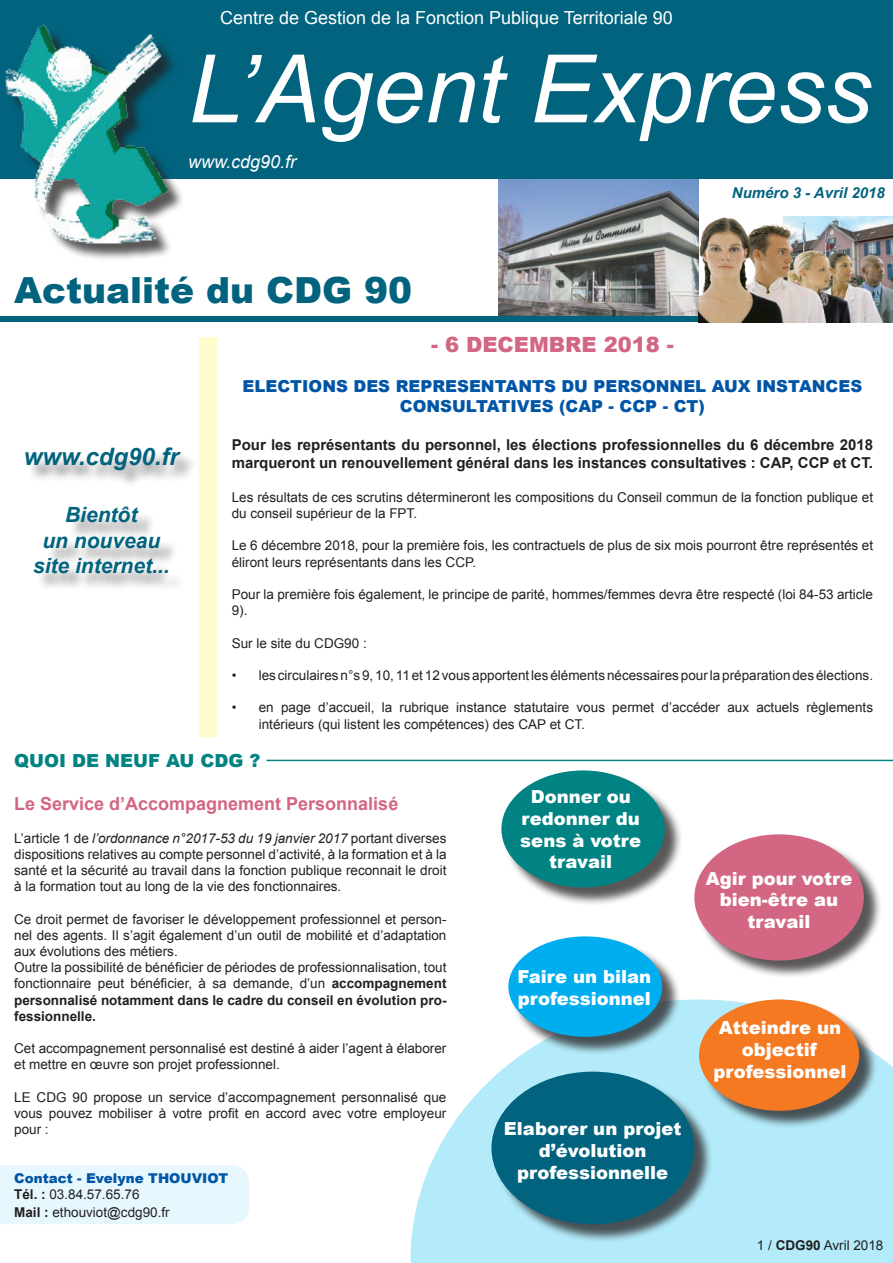
<style>
.page{position:relative;width:893px;height:1263px;background:#fff}
.page>*{position:absolute;margin:0;border:0;box-sizing:border-box;transform-origin:0 0}
.t1{font:italic 94.5px "Arial";color:#fff}
.t2{font:900 36px "Arial";color:#01637e}
.t3{font:italic 700 24px "Arial";color:#01637e}
.t4{font:italic 700 21px/25.2px "Arial";color:#01637e;text-align:center}
.t5{font:900 21px "Arial";color:#d36682}
.t6{font:900 18px/21.6px "Arial";color:#fff;text-align:center}
.t7{font:18px "Arial";color:#fff}
.t8{font:700 18px "Arial";color:#d36682}
.t9{font:900 18px "Arial";color:#008382}
.t10{font:italic 18px "Arial";color:#fff}
.t11{font:900 16.5px/19.8px "Arial";color:#0155a7;text-align:center}
.t12{font:700 15px/18px "Arial";color:#231f20}
.t13{font:italic 700 15px "Arial";color:#01637e}
.t14{font:13.5px/16.2px "Arial";color:#231f20}
.t15{font:900 13.5px/16.2px "Arial";color:#0155a7}
.s1{font-style:italic}
.s2{font-weight:700}
.s3{font-weight:700;color:#231f20}
.s4{font-weight:400;color:#231f20}
</style>
<div class="page">
<div style="left:200px;top:337px;width:17px;height:400px;background:#fffccd"></div>
<svg style="left:411px;top:999px;width:482px;height:264px;fill:#b3ebfa"></svg>
<div style="left:0;top:1165px;width:249px;height:59px;background:#e6f8fd"></div>
<div style="left:701px;top:1002px;width:177px;height:127px;background:#231f20;opacity:.75"></div>
<div style="left:699px;top:999px;width:160px;height:112px;background:#f47921;border-radius:50%"></div>
<div style="left:494px;top:1074px;width:219px;height:169px;background:#231f20;opacity:.75"></div>
<div style="left:491px;top:1071px;width:203px;height:153px;background:#01637e;border-radius:50%"></div>
<div style="left:511px;top:939px;width:170px;height:116px;background:#231f20;opacity:.75"></div>
<div style="left:508px;top:936px;width:154px;height:101px;background:#00aeef;border-radius:50%"></div>
<div style="left:697px;top:836px;width:185px;height:143px;background:#231f20;opacity:.75"></div>
<div style="left:694px;top:834px;width:170px;height:126px;background:#d36682;border-radius:50%"></div>
<div style="left:504px;top:773px;width:179px;height:133px;background:#231f20;opacity:.75"></div>
<div style="left:501px;top:770px;width:164px;height:117px;background:#008382;border-radius:50%"></div>
<img style="left:499px;top:178px;width:199px;height:139px">
<div style="left:0;top:317px;width:893px;height:5px;background:#01637e"></div>
<div style="left:0;top:0;width:893px;height:178px;background:#01637e"></div>
<div style="left:0;top:0;width:190px;height:261px;background:#231f20;opacity:.75"></div>
<img style="left:0;top:0;width:173px;height:261px">
<img style="left:698px;top:217px;width:195px;height:105px">
<hr style="left:266px;top:760px;width:627px;height:1px;background:#008382">
<div style="left:28px;top:450px;width:170px;height:141px;background:#231f20;opacity:.45"></div>
<h3 class="t7" style="left:220px;top:6px;width:454px">Centre de Gestion de la Fonction Publique Territoriale 90</h3>
<h1 class="t1" style="left:189px;top:28px;width:684px">L’Agent Express</h1>
<h3 class="t10" style="left:188px;top:150px;width:110px">www.cdg90.fr</h3>
<p class="t13" style="left:732px;top:183px;width:154px">Numéro 3 - Avril 2018</p>
<h2 class="t2" style="left:14px;top:264px;width:400px">Actualité du CDG 90</h2>
<h3 class="t3" style="left:24px;top:441px;width:157px">www.cdg90.fr</h3>
<h3 class="t4" style="left:33px;top:503px;width:138px">Bientôt<br>un nouveau site internet...</h3>
<h3 class="t5" style="left:431px;top:330px;width:244px">- 6 DECEMBRE 2018 -</h3>
<p class="t11" style="left:243px;top:376px;width:621px">ELECTIONS DES REPRESENTANTS DU PERSONNEL AUX INSTANCES<br>CONSULTATIVES (CAP - CCP - CT)</p>
<p class="t12" style="left:232px;top:436px;width:643px">Pour les représentants du personnel, les élections professionnelles du 6 décembre 2018 marqueront un renouvellement général dans les instances consultatives : CAP, CCP et CT.</p>
<p class="t14" style="left:232px;top:489px;width:643px">Les résultats de ces scrutins détermineront les compositions du Conseil commun de la fonction publique et du conseil supérieur de la FPT.</p>
<p class="t14" style="left:232px;top:538px;width:643px">Le 6 décembre 2018, pour la première fois, les contractuels de plus de six mois pourront être représentés et éliront leurs représentants dans les CCP.</p>
<p class="t14" style="left:232px;top:586px;width:643px">Pour la première fois également, le principe de parité, hommes/femmes devra être respecté (loi 84-53 article<br>9).</p>
<p class="t14" style="left:232px;top:635px;width:137px">Sur le site du CDG90 :</p>
<p class="t14" style="left:232px;top:667px;width:643px">• les circulaires n°s 9, 10, 11 et 12 vous apportent les éléments nécessaires pour la préparation des élections.</p>
<p class="t14" style="left:259px;top:700px;width:616px;text-indent:-27px">• en page d’accueil, la rubrique instance statutaire vous permet d’accéder aux actuels règlements intérieurs (qui listent les compétences) des CAP et CT.</p>
<h3 class="t9" style="left:14px;top:747px;width:248px">QUOI DE NEUF AU CDG ?</h3>
<h3 class="t8" style="left:14px;top:792px;width:386px">Le Service d’Accompagnement Personnalisé</h3>
<p class="t14" style="left:14px;top:830px;width:434px;text-align:justify">L’article 1 de <span class="s1">l’ordonnance n°2017-53 du 19 janvier 2017</span> portant diverses dispositions relatives au compte personnel d’activité, à la formation et à la santé et la sécurité au travail dans la fonction publique reconnait le droit à la formation tout au long de la vie des fonctionnaires.</p>
<p class="t14" style="left:14px;top:911px;width:434px">Ce droit permet de favoriser le développement professionnel et person&shy;nel des agents. Il s’agit également d’un outil de mobilité et d’adaptation aux évolutions des métiers.<br>Outre la possibilité de bénéficier de périodes de professionnalisation, tout fonctionnaire peut bénéficier, à sa demande, d’un <span class="s2">accompagnement personnalisé notamment dans le cadre du conseil en évolution pro&shy;fessionnelle.</span></p>
<p class="t14" style="left:14px;top:1040px;width:434px">Cet accompagnement personnalisé est destiné à aider l’agent à élaborer et mettre en œuvre son projet professionnel.</p>
<p class="t14" style="left:14px;top:1089px;width:434px;text-align:justify">LE CDG 90 propose un service d’accompagnement personnalisé que vous pouvez mobiliser à votre profit en accord avec votre employeur pour :</p>
<p class="t15" style="left:14px;top:1169px;width:216px">Contact - Evelyne THOUVIOT<br><span class="s3">Tél. :</span> <span class="s4">03.84.57.65.76</span></p>
<p class="t14" style="left:14px;top:1204px;width:157px"><span class="s2">Mail :</span> ethouviot@cdg90.fr</p>
<h3 class="t6" style="left:520px;top:786px;width:122px">Donner ou redonner du sens à votre travail</h3>
<h3 class="t6" style="left:517px;top:965px;width:135px;text-align:left">Faire un bilan professionnel</h3>
<h3 class="t6" style="left:504px;top:1118px;width:179px">Elaborer un projet d’évolution professionnelle</h3>
<h3 class="t6" style="left:706px;top:867px;width:148px">Agir pour votre bien-être au travail</h3>
<h3 class="t6" style="left:713px;top:1017px;width:135px">Atteindre un objectif professionnel</h3>
<p class="t14" style="left:757px;top:1237px;width:128px">1 / <span class="s2">CDG90</span> Avril 2018</p>
</div>
